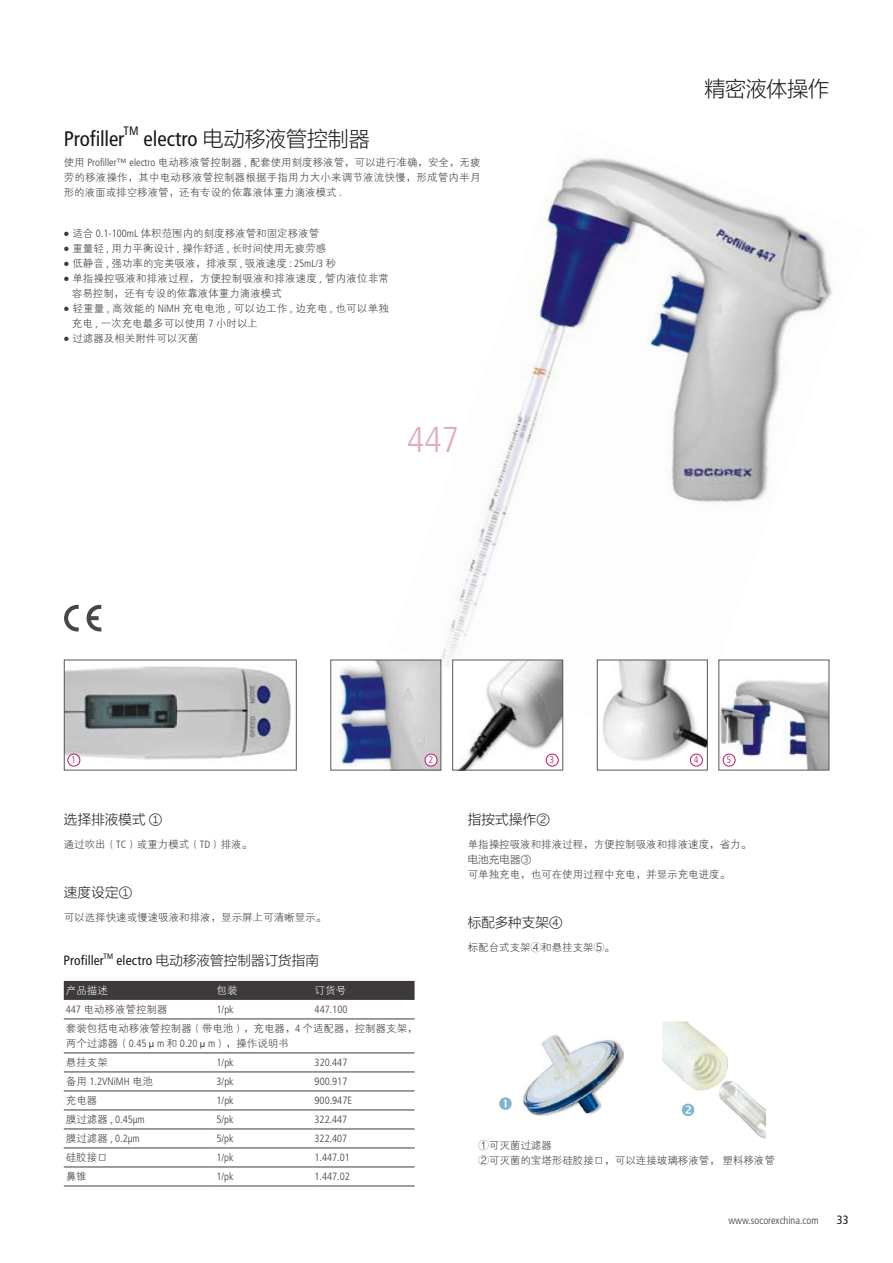
<style>
.page{position:relative;width:893px;height:1263px;background:#fff}
.page>*{position:absolute;margin:0;border:0;box-sizing:border-box;transform-origin:0 0}
.t1{font:300 condensed 36px "Frutiger LT Std";color:#e0abc2}
.t2{font:300 21px "Microsoft Ya Hei";letter-spacing:-.005em;color:#191817}
.t3{font:condensed 21px "Frutiger LT Std";letter-spacing:-.005em;color:#191817}
.t4{font:300 13.5px "Microsoft Ya Hei";letter-spacing:.015em;color:#191817}
.t5{font:condensed 13.5px "Frutiger LT Std";letter-spacing:.01em;color:#191817}
.t6{font:condensed 12.3px "Frutiger LT Std";color:#191817}
.t7{font:condensed 12px "Frutiger LT Std";color:#191817}
.t8{font:10.5px/15px "FZXH1 JW GB1 0";color:#3e3a39}
.t9{font:300 condensed 10.5px "Frutiger LT Std";color:#3e3a39}
.t10{font:10.5px/15px "FZXH1 JW GB1 0";letter-spacing:.025em;color:#3e3a39}
.t11{font:10.5px "FZXH1 JW GB1 0";color:#fff}
.t12{font:300 10.5px "Microsoft Ya Hei";letter-spacing:.01em;color:#3e3a39}
.t13{font:300 condensed 9.75px "Frutiger LT Std";color:#ba1766}
.t14{font:condensed 7.8px "Frutiger LT Std";color:#191817}
.s1{font-family:"Frutiger LT Std";font-weight:400;font-stretch:condensed}
.s2{font-family:"Frutiger LT Std";font-weight:300;font-stretch:condensed}
.s3{font-family:"FZXH1 JW GB1 0";font-weight:400;font-stretch:normal}
</style>
<div class="page">
<img style="left:389px;top:157px;width:443px;height:593px">
<div style="left:64px;top:981px;width:351px;height:19px;background:#3e3a39"></div>
<hr style="left:64px;top:1019px;width:150px;height:1px;background:#3e3a39">
<hr style="left:214px;top:1019px;width:99px;height:1px;background:#3e3a39">
<hr style="left:313px;top:1019px;width:102px;height:1px;background:#3e3a39">
<hr style="left:64px;top:1053px;width:150px;height:1px;background:#3e3a39">
<hr style="left:214px;top:1053px;width:99px;height:1px;background:#3e3a39">
<hr style="left:313px;top:1053px;width:102px;height:1px;background:#3e3a39">
<hr style="left:64px;top:1072px;width:150px;height:1px;background:#3e3a39">
<hr style="left:214px;top:1072px;width:99px;height:1px;background:#3e3a39">
<hr style="left:313px;top:1072px;width:102px;height:1px;background:#3e3a39">
<hr style="left:64px;top:1091px;width:150px;height:1px;background:#3e3a39">
<hr style="left:214px;top:1091px;width:99px;height:1px;background:#3e3a39">
<hr style="left:313px;top:1091px;width:102px;height:1px;background:#3e3a39">
<hr style="left:64px;top:1110px;width:150px;height:1px;background:#3e3a39">
<hr style="left:214px;top:1110px;width:99px;height:1px;background:#3e3a39">
<hr style="left:313px;top:1110px;width:102px;height:1px;background:#3e3a39">
<hr style="left:64px;top:1129px;width:150px;height:1px;background:#3e3a39">
<hr style="left:214px;top:1129px;width:99px;height:1px;background:#3e3a39">
<hr style="left:313px;top:1129px;width:102px;height:1px;background:#3e3a39">
<hr style="left:64px;top:1148px;width:150px;height:1px;background:#3e3a39">
<hr style="left:214px;top:1148px;width:99px;height:1px;background:#3e3a39">
<hr style="left:313px;top:1148px;width:102px;height:1px;background:#3e3a39">
<hr style="left:64px;top:1167px;width:150px;height:1px;background:#3e3a39">
<hr style="left:214px;top:1167px;width:99px;height:1px;background:#3e3a39">
<hr style="left:313px;top:1167px;width:102px;height:1px;background:#3e3a39">
<hr style="left:64px;top:1186px;width:150px;height:1px;background:#3e3a39">
<hr style="left:214px;top:1186px;width:99px;height:1px;background:#3e3a39">
<hr style="left:313px;top:1186px;width:102px;height:1px;background:#3e3a39">
<img style="left:339px;top:662px;width:100px;height:106px">
<div style="left:331px;top:660px;width:110px;height:110px;border:1px solid #595757"></div>
<img style="left:454px;top:662px;width:107px;height:106px">
<div style="left:452px;top:660px;width:111px;height:110px;border:1px solid #595757"></div>
<img style="left:66px;top:666px;width:225px;height:101px">
<div style="left:64px;top:660px;width:233px;height:110px;border:1px solid #595757"></div>
<div style="left:68px;top:754px;width:12px;height:12px;background:#fff;border-radius:50%"></div>
<div style="left:67px;top:754px;width:13px;height:12px;border:1px solid #ba1766;border-radius:50%"></div>
<div style="left:425px;top:754px;width:12px;height:12px;background:#fff;border-radius:50%"></div>
<div style="left:425px;top:754px;width:12px;height:12px;border:1px solid #ba1766;border-radius:50%"></div>
<div style="left:546px;top:754px;width:12px;height:12px;background:#fff;border-radius:50%"></div>
<div style="left:546px;top:754px;width:13px;height:12px;border:1px solid #ba1766;border-radius:50%"></div>
<img style="left:721px;top:679px;width:106px;height:89px">
<div style="left:723px;top:754px;width:12px;height:12px;background:#fff;border-radius:50%"></div>
<div style="left:723px;top:754px;width:12px;height:12px;border:1px solid #ba1766;border-radius:50%"></div>
<img style="left:599px;top:662px;width:107px;height:105px">
<div style="left:597px;top:660px;width:111px;height:110px;border:1px solid #595757"></div>
<div style="left:690px;top:754px;width:12px;height:12px;background:#fff;border-radius:50%"></div>
<div style="left:690px;top:754px;width:13px;height:12px;border:1px solid #ba1766;border-radius:50%"></div>
<img style="left:523px;top:1035px;width:100px;height:81px">
<svg style="left:499px;top:1097px;width:13px;height:13px"></svg>
<img style="left:662px;top:1021px;width:104px;height:118px">
<svg style="left:682px;top:1104px;width:12px;height:12px"></svg>
<svg style="left:87px;top:605px;width:14px;height:26px"></svg>
<svg style="left:64px;top:605px;width:15px;height:26px"></svg>
<h2 class="t3" style="left:64px;top:126px;width:62px">Profiller</h2>
<p class="t6" style="left:123px;top:124px;width:17px">TM</p>
<h2 class="t2" style="left:144px;top:124px;width:228px"><span class="s1">electro</span> 电动移液管控制器</h2>
<p class="t8" style="left:64px;top:155px;width:418px;text-align:justify">使用 <span class="s2">Profiller™ electro</span> 电动移液管控制器 <span class="s2">,</span> 配套使用刻度移液管，可以进行准确，安全，无疲劳的移液操作，其中电动移液管控制器根据手指用力大小来调节液流快慢，形成管内半月形的液面或排空移液管，还有专设的依靠液体重力滴液模式 <span class="s2">.</span></p>
<p class="t8" style="left:63px;top:226px;width:257px"><sup>●</sup> 适合 <span class="s2">0.1-100mL</span> 体积范围内的刻度移液管和固定移液管</p>
<p class="t8" style="left:63px;top:241px;width:264px"><sup>●</sup> 重量轻 <span class="s2">,</span> 用力平衡设计 <span class="s2">,</span> 操作舒适 <span class="s2">,</span> 长时间使用无疲劳感</p>
<p class="t8" style="left:63px;top:256px;width:274px"><sup>●</sup> 低静音 <span class="s2">,</span> 强功率的完美吸液，排液泵 <span class="s2">,</span> 吸液速度 <span class="s2">: 25mL/3</span> 秒</p>
<p class="t8" style="left:72px;top:271px;width:319px;text-indent:-9px"><sup>●</sup> 单指操控吸液和排液过程，方便控制吸液和排液速度 <span class="s2">,</span> 管内液位非常容易控制，还有专设的依靠液体重力滴液模式</p>
<p class="t10" style="left:72px;top:301px;width:319px;text-indent:-9px"><sup>●</sup> 轻重量 <span class="s2">,</span> 高效能的 <span class="s2">NiMH</span> 充电电池 <span class="s2">,</span> 可以边工作 <span class="s2">,</span> 边充电 <span class="s2">,</span> 也可以单独充电 <span class="s2">,</span> 一次充电最多可以使用 <span class="s2">7</span> 小时以上</p>
<p class="t8" style="left:63px;top:331px;width:136px"><sup>●</sup> 过滤器及相关附件可以灭菌</p>
<h1 class="t1" style="left:407px;top:419px;width:53px">447</h1>
<h2 class="t2" style="left:704px;top:74px;width:126px">精密液体操作</h2>
<p class="t13" style="left:71px;top:754px;width:6px">1</p>
<p class="t13" style="left:428px;top:754px;width:6px">2</p>
<p class="t13" style="left:550px;top:754px;width:6px">3</p>
<p class="t13" style="left:694px;top:754px;width:6px">4</p>
<p class="t13" style="left:726px;top:754px;width:6px">5</p>
<p class="t4" style="left:64px;top:810px;width:100px">选择排液模式 ①</p>
<p class="t8" style="left:64px;top:837px;width:190px">通过吹出（<span class="s2">TC</span>）或重力模式（<span class="s2">TD</span>）排液。</p>
<p class="t4" style="left:64px;top:883px;width:70px">速度设定①</p>
<p class="t8" style="left:64px;top:910px;width:264px">可以选择快速或慢速吸液和排液，显示屏上可清晰显示。</p>
<p class="t5" style="left:63px;top:953px;width:42px">Profiller</p>
<p class="t14" style="left:103px;top:951px;width:11px">TM</p>
<p class="t4" style="left:117px;top:951px;width:204px"><span class="s1">electro</span> 电动移液管控制器订货指南</p>
<p class="t11" style="left:66px;top:985px;width:43px">产品描述</p>
<p class="t11" style="left:217px;top:985px;width:22px">包装</p>
<p class="t11" style="left:315px;top:985px;width:33px">订货号</p>
<p class="t8" style="left:66px;top:1002px;width:103px"><span class="s2">447</span> 电动移液管控制器</p>
<p class="t9" style="left:217px;top:1003px;width:19px">1/pk</p>
<p class="t9" style="left:315px;top:1003px;width:34px">447.100</p>
<p class="t8" style="left:66px;top:1021px;width:353px">套装包括电动移液管控制器（带电池），充电器，<span class="s2">4</span> 个适配器，控制器支架，两个过滤器（<span class="s2">0.45</span>μ<span class="s2">m</span> 和 <span class="s2">0.20</span>μ<span class="s2">m</span>），操作说明书</p>
<p class="t8" style="left:66px;top:1055px;width:43px">悬挂支架</p>
<p class="t9" style="left:217px;top:1056px;width:19px">1/pk</p>
<p class="t9" style="left:315px;top:1056px;width:34px">320.447</p>
<p class="t9" style="left:66px;top:1076px;width:89px"><span class="s3">备用</span> 1.2VNiMH <span class="s3">电池</span></p>
<p class="t9" style="left:217px;top:1076px;width:19px">3/pk</p>
<p class="t9" style="left:315px;top:1076px;width:34px">900.917</p>
<p class="t8" style="left:66px;top:1093px;width:33px">充电器</p>
<p class="t9" style="left:217px;top:1095px;width:19px">1/pk</p>
<p class="t9" style="left:315px;top:1095px;width:39px">900.947E</p>
<p class="t9" style="left:66px;top:1114px;width:80px"><span class="s3">膜过滤器</span> , 0.45µm</p>
<p class="t9" style="left:217px;top:1114px;width:19px">5/pk</p>
<p class="t9" style="left:315px;top:1114px;width:34px">322.447</p>
<p class="t9" style="left:66px;top:1133px;width:75px"><span class="s3">膜过滤器</span> , 0.2µm</p>
<p class="t9" style="left:217px;top:1133px;width:19px">5/pk</p>
<p class="t9" style="left:315px;top:1133px;width:34px">322.407</p>
<p class="t8" style="left:66px;top:1150px;width:43px">硅胶接口</p>
<p class="t9" style="left:217px;top:1152px;width:19px">1/pk</p>
<p class="t9" style="left:315px;top:1152px;width:37px">1.447.01</p>
<p class="t8" style="left:66px;top:1169px;width:22px">鼻锥</p>
<p class="t9" style="left:217px;top:1171px;width:19px">1/pk</p>
<p class="t9" style="left:315px;top:1171px;width:37px">1.447.02</p>
<p class="t4" style="left:468px;top:810px;width:84px">指按式操作②</p>
<p class="t8" style="left:468px;top:837px;width:285px">单指操控吸液和排液过程，方便控制吸液和排液速度，省力。</p>
<p class="t12" style="left:468px;top:852px;width:65px">电池充电器③</p>
<p class="t8" style="left:468px;top:867px;width:264px">可单独充电，也可在使用过程中充电，并显示充电进度。</p>
<p class="t4" style="left:468px;top:913px;width:97px">标配多种支架④</p>
<p class="t8" style="left:468px;top:940px;width:148px">标配台式支架④和悬挂支架⑤。</p>
<p class="t8" style="left:478px;top:1138px;width:298px">①可灭菌过滤器<br>②可灭菌的宝塔形硅胶接口，可以连接玻璃移液管，塑料移液管</p>
<p class="t9" style="left:728px;top:1214px;width:92px">www.socorexchina.com</p>
<p class="t7" style="left:837px;top:1213px;width:13px">33</p>
</div>
